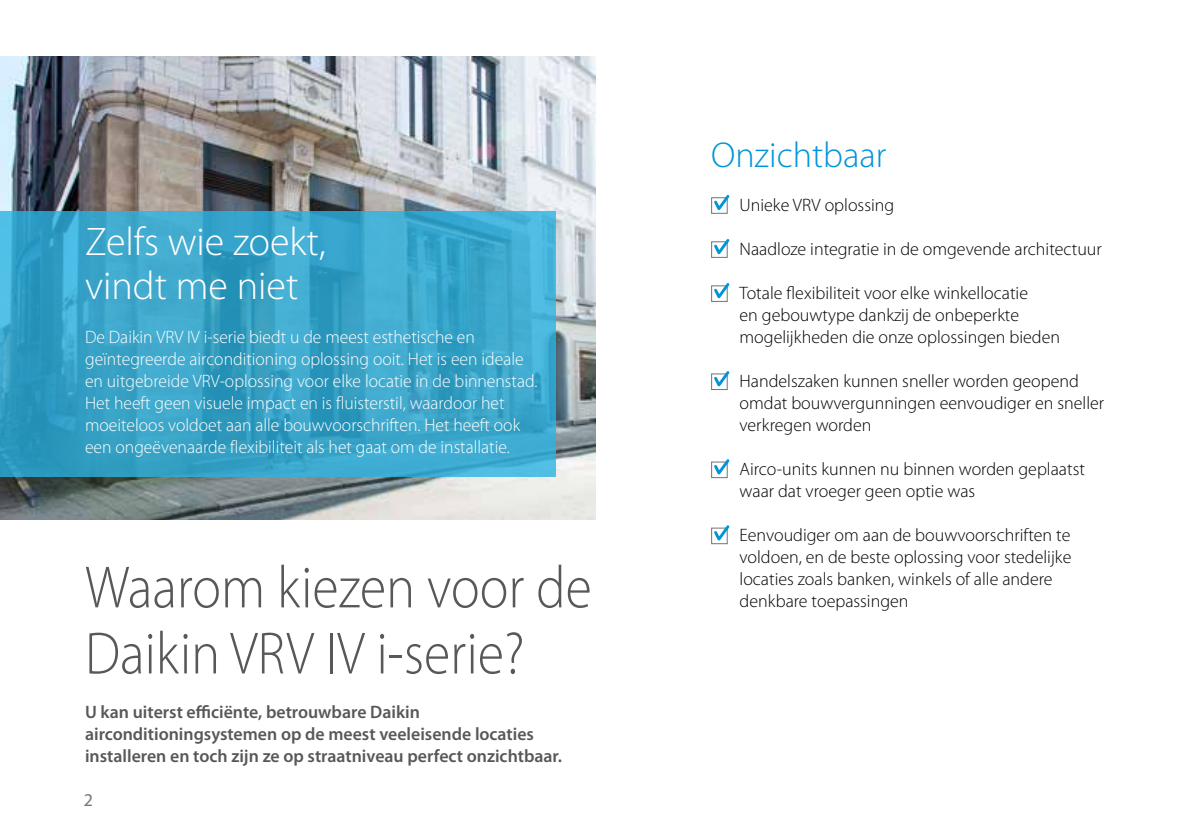
<style>
.page{position:relative;width:1191px;height:840px;background:#fff}
.page>*{position:absolute;margin:0;border:0;box-sizing:border-box;transform-origin:0 0}
.t1{font:300 60px "Myriad Pro";color:#58585a;scale:.9 1}
.t2{font:300 40px/44px "Myriad Pro";color:#fff}
.t3{font:300 36px "Myriad Pro";color:#0095d8}
.t4{font:300 18px/22px "Myriad Pro";color:#000}
.t5{font:300 18px/22px "Myriad Pro";color:#fff}
.t6{font:600 18px/22px "Myriad Pro";color:#58585a}
.t7{font:18px "Myriad Pro";color:#7d726b}
</style>
<div class="page">
<img style="left:0;top:57px;width:595px;height:462px">
<svg style="left:711px;top:195px;width:19px;height:19px"></svg>
<svg style="left:711px;top:239px;width:19px;height:19px"></svg>
<svg style="left:711px;top:283px;width:19px;height:19px"></svg>
<svg style="left:711px;top:371px;width:19px;height:19px"></svg>
<svg style="left:711px;top:459px;width:19px;height:19px"></svg>
<svg style="left:711px;top:525px;width:19px;height:19px"></svg>
<svg style="left:0;top:211px;width:555px;height:265px;background:#38a4c9"></svg>
<h2 class="t2" style="left:85px;top:220px;width:242px">Zelfs wie zoekt, vindt me niet</h2>
<p class="t5" style="left:85px;top:326px;width:454px">De Daikin VRV IV i-serie biedt u de meest esthetische en geïntegreerde airconditioning oplossing ooit. Het is een ideale en uitgebreide VRV-oplossing voor elke locatie in de binnenstad.<br>Het heeft geen visuele impact en is fluisterstil, waardoor het moeiteloos voldoet aan alle bouwvoorschriften. Het heeft ook een ongeëvenaarde flexibiliteit als het gaat om de installatie.</p>
<h1 class="t1" style="left:85px;top:554px;width:564px">Waarom kiezen voor de</h1>
<h1 class="t1" style="left:85px;top:620px;width:490px">Daikin VRV IV i-serie?</h1>
<p class="t6" style="left:85px;top:699px;width:478px">U kan uiterst efficiënte, betrouwbare Daikin airconditioningsystemen op de meest veeleisende locaties installeren en toch zijn ze op straatniveau perfect onzichtbaar.</p>
<p class="t7" style="left:84px;top:788px;width:11px">2</p>
<h3 class="t3" style="left:711px;top:135px;width:177px">Onzichtbaar</h3>
<p class="t4" style="left:739px;top:194px;width:156px">Unieke VRV oplossing</p>
<p class="t4" style="left:739px;top:238px;width:364px">Naadloze integratie in de omgevende architectuur</p>
<p class="t4" style="left:739px;top:282px;width:322px">Totale flexibiliteit voor elke winkellocatie<br>en gebouwtype dankzij de onbeperkte mogelijkheden die onze oplossingen bieden</p>
<p class="t4" style="left:739px;top:370px;width:366px">Handelszaken kunnen sneller worden geopend omdat bouwvergunningen eenvoudiger en sneller verkregen worden</p>
<p class="t4" style="left:739px;top:458px;width:347px">Airco-units kunnen nu binnen worden geplaatst waar dat vroeger geen optie was</p>
<p class="t4" style="left:739px;top:524px;width:333px;text-align:justify">Eenvoudiger om aan de bouwvoorschriften te voldoen, en de beste oplossing voor stedelijke locaties zoals banken, winkels of alle andere</p>
<p class="t4" style="left:739px;top:590px;width:170px">denkbare toepassingen</p>
</div>
